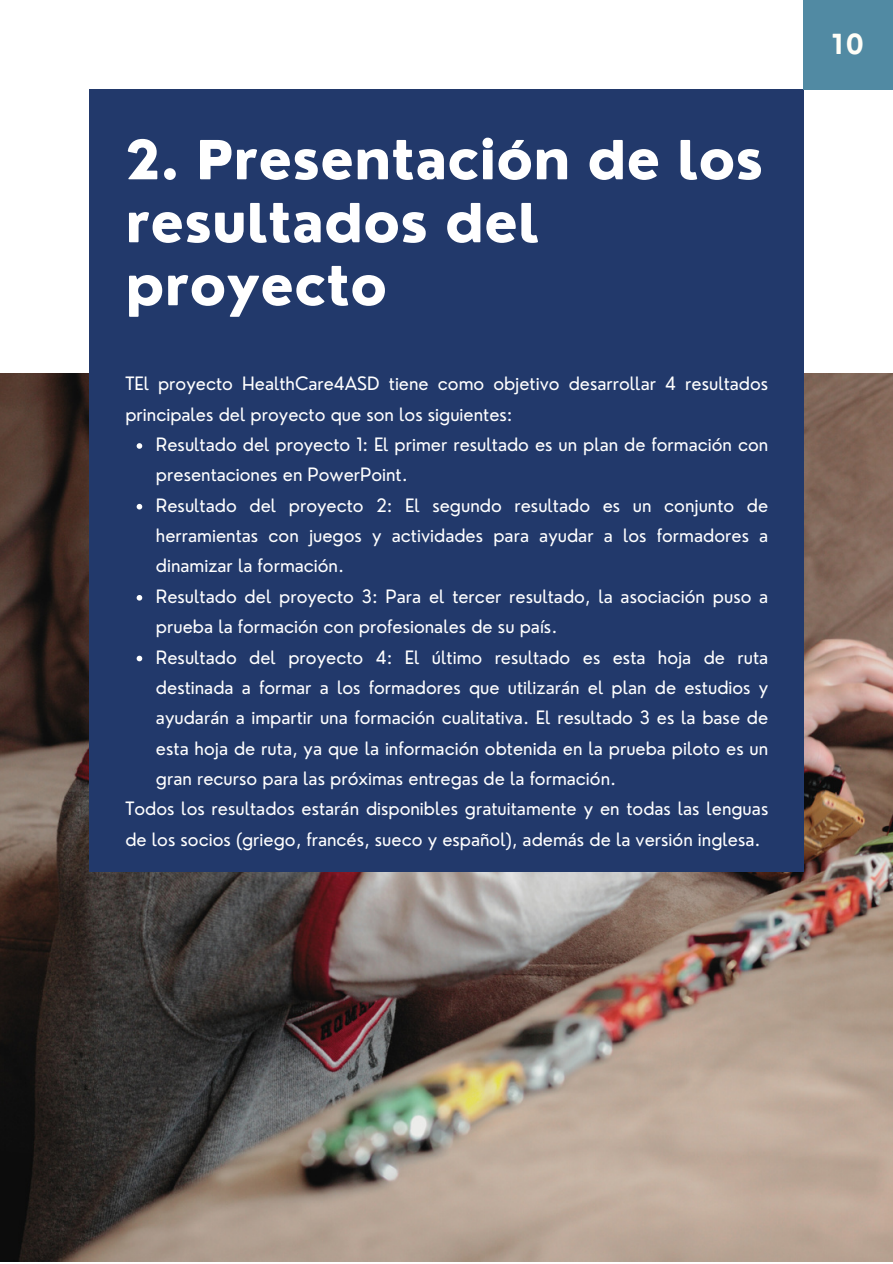
<style>
.page{position:relative;width:893px;height:1264px;background:#fff}
.page>*{position:absolute;margin:0;border:0;box-sizing:border-box;transform-origin:0 0}
.t1{font:800 52.5px/63px "Nourd";color:#fff}
.t2{font:700 27px "Nourd";color:#fffef7}
.t3{font:18px/30.3px "Nourd";color:#fff}
</style>
<div class="page">
<img style="left:0;top:373px;width:892px;height:888px">
<div style="left:89px;top:89px;width:714px;height:782px;background:#22396b"></div>
<svg style="left:137px;top:443px;width:5px;height:6px"></svg>
<svg style="left:137px;top:504px;width:5px;height:5px"></svg>
<svg style="left:137px;top:595px;width:5px;height:5px"></svg>
<svg style="left:137px;top:655px;width:5px;height:6px"></svg>
<div style="left:803px;top:0;width:89px;height:89px;background:#518aa3"></div>
<p class="t1" style="left:125px;top:128px;width:639px">2. Presentación de los resultados del proyecto</p>
<p class="t3" style="left:125px;top:368px;width:644px">TEl proyecto HealthCare4ASD tiene como objetivo desarrollar 4 resultados principales del proyecto que son los siguientes:</p>
<p class="t3" style="left:156px;top:429px;width:613px">Resultado del proyecto 1: El primer resultado es un plan de formación con presentaciones en PowerPoint.</p>
<p class="t3" style="left:156px;top:490px;width:613px;text-align:justify">Resultado del proyecto 2: El segundo resultado es un conjunto de herramientas con juegos y actividades para ayudar a los formadores a dinamizar la formación.</p>
<p class="t3" style="left:156px;top:581px;width:613px">Resultado del proyecto 3: Para el tercer resultado, la asociación puso a prueba la formación con profesionales de su país.</p>
<p class="t3" style="left:156px;top:641px;width:614px;text-align:justify">Resultado del proyecto 4: El último resultado es esta hoja de ruta destinada a formar a los formadores que utilizarán el plan de estudios y ayudarán a impartir una formación cualitativa. El resultado 3 es la base de esta hoja de ruta, ya que la información obtenida en la prueba piloto es un gran recurso para las próximas entregas de la formación.</p>
<p class="t3" style="left:125px;top:793px;width:644px">Todos los resultados estarán disponibles gratuitamente y en todas las lenguas de los socios (griego, francés, sueco y español), además de la versión inglesa.</p>
<p class="t2" style="left:831px;top:27px;width:34px">10</p>
</div>
